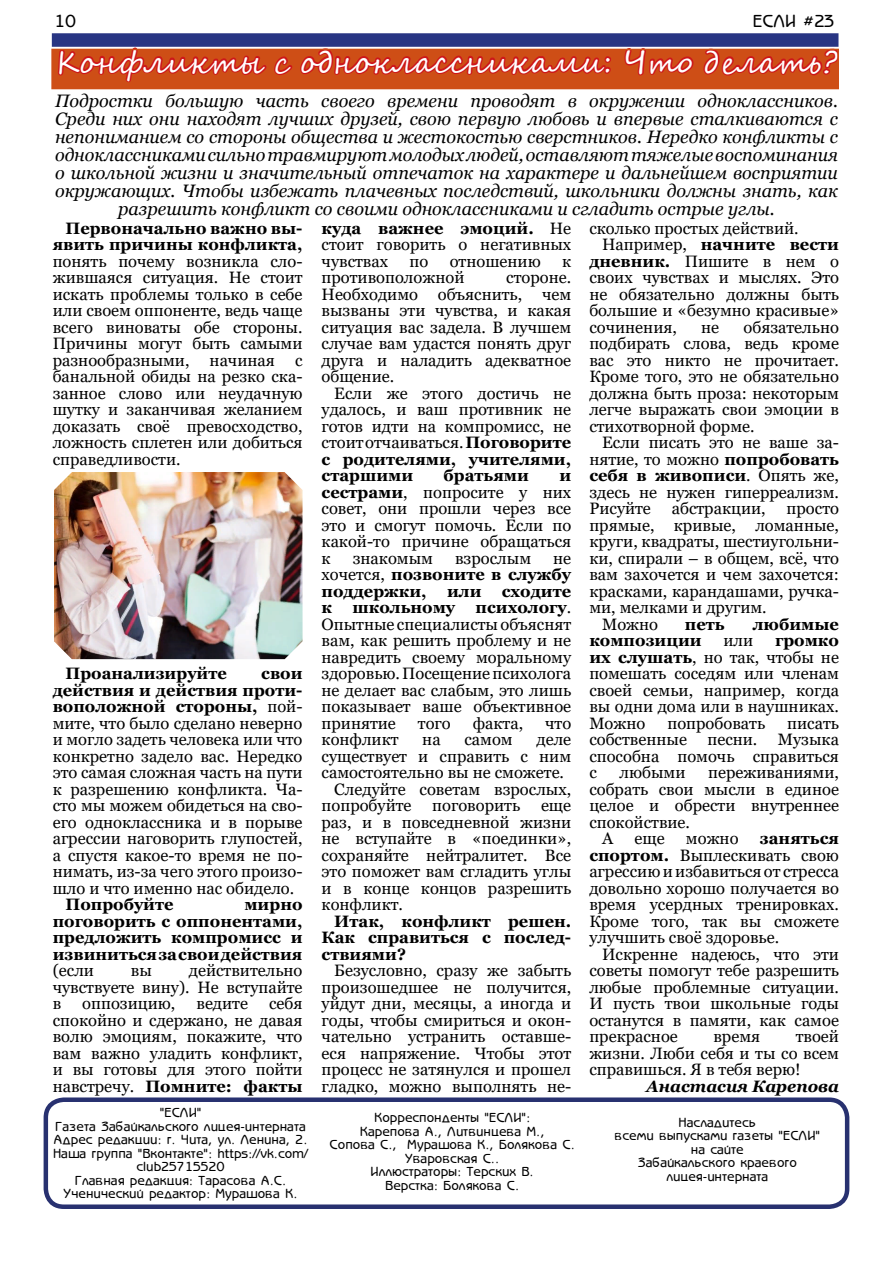
<style>
.page{position:relative;width:893px;height:1263px;background:#fff}
.page>*{position:absolute;margin:0;border:0;box-sizing:border-box;transform-origin:0 0}
.t1{font:30px "Segoe Script";color:#fff}
.t2{font:italic 18px/18px "Georgia";color:#000;text-align:center}
.t3{font:700 18px "Chessmaster X";color:#000}
.t4{font:16.5px/16.5px "Georgia";color:#000;text-align:justify}
.t5{font:700 16.5px/16.5px "Georgia";color:#000;text-align:justify}
.t6{font:italic 700 16.5px "Georgia";color:#000}
.t7{font:700 13.5px/13.5px "Chessmaster X";color:#000;text-align:center}
.s1{font-weight:700}
.s2{font-weight:400}
</style>
<div class="page">
<img style="left:54px;top:472px;width:249px;height:187px">
<div style="left:44px;top:1097px;width:805px;height:112px;border:4px solid #283170;border-radius:18px"></div>
<div style="left:52px;top:33px;width:786px;height:14px;background:#283583;border:4px solid #283583"></div>
<div style="left:52px;top:49px;width:786px;height:40px;background:#ce4e16"></div>
<svg style="left:56px;top:33px;width:557px;height:57px"></svg>
<svg style="left:623px;top:45px;width:72px;height:31px"></svg>
<svg style="left:702px;top:48px;width:137px;height:42px"></svg>
<p class="t3" style="left:54px;top:11px;width:23px">10</p>
<p class="t3" style="left:752px;top:11px;width:84px">ЕСЛИ #23</p>
<h1 class="t1" style="left:57px;top:38px;width:782px">Конфликты с одноклассниками: Что д елать?</h1>
<p class="t2" style="left:55px;top:92px;width:784px">Подростки большую часть своего времени проводят в окружении одноклассников.<br>Среди них они находят лучших друзей, свою первую любовь и впервые сталкиваются с непониманием со стороны общества и жестокостью сверстников. Нередко конфликты с одноклассниками сильно травмируют молодых людей, оставляют тяжелые воспоминания о школьной жизни и значительный отпечаток на характере и дальнейшем восприятии окружающих. Чтобы избежать плачевных последствий, школьники должны знать, как разрешить конфликт со своими одноклассниками и сгладить острые углы.</p>
<p class="t5" style="left:53px;top:220px;width:251px;text-align:right">Первоначально важно вы&shy;явить причины конфликта,</p>
<p class="t4" style="left:53px;top:253px;width:251px">понять почему возникла сло&shy;жившаяся ситуация. Не стоит искать проблемы только в себе или своем оппоненте, ведь чаще всего виноваты обе стороны.<br>Причины могут быть самыми разнообразными, начиная с банальной обиды на резко ска&shy;занное слово или неудачную шутку и заканчивая желанием доказать своё превосходство, ложность сплетен или добиться справедливости.</p>
<p class="t4" style="left:322px;top:220px;width:251px"><span class="s1">куда важнее эмоций.</span> Не стоит говорить о негативных чувствах</p>
<p class="t4" style="left:589px;top:220px;width:211px">сколько простых действий.</p>
<p class="t5" style="left:602px;top:236px;width:238px"><span class="s2">Например,</span> начните вести</p>
<p class="t4" style="left:589px;top:253px;width:251px"><span class="s1">дневник.</span> Пишите в нем о</p>
<p class="t4" style="left:589px;top:269px;width:251px">своих чувствах и мыслях. Это</p>
<p class="t4" style="left:589px;top:286px;width:251px">не обязательно должны быть</p>
<p class="t4" style="left:589px;top:302px;width:251px">большие и «безумно красивые»</p>
<p class="t4" style="left:589px;top:319px;width:89px">сочинения,</p>
<p class="t4" style="left:701px;top:319px;width:20px">не</p>
<p class="t4" style="left:409px;top:253px;width:20px">по</p>
<p class="t4" style="left:450px;top:253px;width:92px">отношению</p>
<p class="t4" style="left:562px;top:253px;width:11px">к</p>
<p class="t4" style="left:322px;top:269px;width:144px">противоположной</p>
<p class="t4" style="left:322px;top:269px;width:251px;text-indent:185px">стороне.<br>Необходимо объяснить, чем вызваны эти чувства, и какая ситуация вас задела. В лучшем случае вам удастся понять друг друга и наладить адекватное общение.</p>
<p class="t4" style="left:322px;top:385px;width:251px;text-indent:13px">Если же этого достичь не удалось, и ваш противник не готов идти на компромисс, не стоит отчаиваться. <span class="s1">Поговорите с родителями, учителями, старшими</span></p>
<p class="t4" style="left:589px;top:319px;width:251px;text-indent:154px">обязательно подбирать слова, ведь кроме вас это никто не прочитает.<br>Кроме того, это не обязательно должна быть проза: некоторым легче выражать свои эмоции в стихотворной форме.</p>
<p class="t4" style="left:589px;top:434px;width:251px;text-indent:13px">Если писать это не ваше за&shy;нятие, то можно <span class="s1">попробовать себя в живописи</span>. Опять же, здесь не нужен гиперреализм.<br>Рисуйте</p>
<p class="t5" style="left:444px;top:467px;width:87px">братьями</p>
<p class="t4" style="left:322px;top:467px;width:251px;text-indent:238px"><span class="s1">и сестрами</span>, попросите у них совет, они прошли через все это и смогут помочь. Если по какой-то причине обращаться к</p>
<p class="t4" style="left:672px;top:500px;width:95px">абстракции,</p>
<p class="t4" style="left:787px;top:500px;width:54px">просто</p>
<p class="t4" style="left:589px;top:517px;width:251px">прямые, кривые, ломанные,</p>
<p class="t4" style="left:589px;top:533px;width:251px">круги, квадраты, шестиугольни-</p>
<p class="t4" style="left:589px;top:550px;width:251px">ки, спирали – в общем, всё, что</p>
<p class="t4" style="left:589px;top:566px;width:251px">вам захочется и чем захочется:</p>
<p class="t4" style="left:589px;top:583px;width:251px">красками, карандашами, ручка-</p>
<p class="t4" style="left:589px;top:599px;width:179px">ми, мелками и другим.</p>
<p class="t4" style="left:602px;top:616px;width:58px">Можно</p>
<p class="t5" style="left:685px;top:616px;width:41px">петь</p>
<p class="t5" style="left:753px;top:616px;width:88px">любимые</p>
<p class="t5" style="left:589px;top:632px;width:114px">композиции</p>
<p class="t4" style="left:723px;top:632px;width:31px">или</p>
<p class="t4" style="left:322px;top:550px;width:251px;text-indent:232px">не хочется, <span class="s1">позвоните в службу поддержки, или сходите к школьному психологу</span>.<br>Опытные специалисты объяснят вам, как решить проблему и не навредить своему моральному здоровью. Посещение психолога не делает вас слабым, это лишь показывает ваше объективное принятие</p>
<p class="t4" style="left:353px;top:550px;width:82px">знакомым</p>
<p class="t4" style="left:455px;top:550px;width:78px">взрослым</p>
<p class="t4" style="left:589px;top:632px;width:251px;text-indent:186px"><span class="s1">громко их слушать</span>, но так, чтобы не помешать соседям или членам своей семьи, например, когда вы одни дома или в наушниках.<br>Можно</p>
<p class="t5" style="left:65px;top:665px;width:163px">Проанализируйте</p>
<p class="t4" style="left:53px;top:665px;width:251px;text-indent:208px"><span class="s1">свои действия и действия проти&shy;воположной стороны,</span> пой&shy;мите, что было сделано неверно и могло задеть человека или что конкретно задело вас. Нередко это самая сложная часть на пути к разрешению конфликта. Ча&shy;сто мы можем обидеться на сво&shy;его одноклассника и в порыве агрессии наговорить глупостей, а спустя какое-то время не по&shy;нимать, из-за чего этого произо&shy;шло и что именно нас обидело.</p>
<p class="t5" style="left:65px;top:896px;width:110px">Попробуйте</p>
<p class="t4" style="left:667px;top:715px;width:99px">попробовать</p>
<p class="t4" style="left:418px;top:715px;width:34px">того</p>
<p class="t4" style="left:473px;top:715px;width:52px">факта,</p>
<p class="t4" style="left:545px;top:715px;width:28px">что</p>
<p class="t4" style="left:589px;top:715px;width:251px;text-indent:198px">писать собственные песни. Музыка способна помочь справиться с</p>
<p class="t4" style="left:322px;top:731px;width:79px">конфликт</p>
<p class="t4" style="left:422px;top:731px;width:20px">на</p>
<p class="t4" style="left:464px;top:731px;width:50px">самом</p>
<p class="t4" style="left:536px;top:731px;width:36px">деле</p>
<p class="t4" style="left:322px;top:748px;width:251px">существует и справить с ним</p>
<p class="t4" style="left:322px;top:764px;width:244px">самостоятельно вы не сможете.</p>
<p class="t4" style="left:334px;top:781px;width:238px">Следуйте советам взрослых,</p>
<p class="t4" style="left:322px;top:797px;width:91px">попробуйте</p>
<p class="t4" style="left:432px;top:797px;width:89px">поговорить</p>
<p class="t4" style="left:619px;top:764px;width:67px">любыми</p>
<p class="t4" style="left:708px;top:764px;width:132px">переживаниями,</p>
<p class="t4" style="left:589px;top:781px;width:251px">собрать свои мысли в единое</p>
<p class="t4" style="left:589px;top:797px;width:251px">целое и обрести внутреннее</p>
<p class="t4" style="left:589px;top:814px;width:102px">спокойствие.</p>
<p class="t4" style="left:602px;top:830px;width:13px">А</p>
<p class="t4" style="left:634px;top:830px;width:32px">еще</p>
<p class="t4" style="left:686px;top:830px;width:54px">можно</p>
<p class="t4" style="left:322px;top:797px;width:251px;text-indent:219px">еще раз, и в повседневной жизни не вступайте в «поединки», сохраняйте нейтралитет. Все это поможет вам сгладить углы и в конце концов разрешить конфликт.</p>
<p class="t5" style="left:322px;top:913px;width:251px;text-indent:13px">Итак, конфликт решен.<br>Как справиться с послед&shy;ствиями?</p>
<p class="t4" style="left:322px;top:962px;width:251px;text-indent:13px">Безусловно, сразу же забыть произошедшее не получится, уйдут дни, месяцы, а иногда и годы, чтобы смириться и окон&shy;чательно устранить оставше&shy;еся напряжение. Чтобы этот процесс не затянулся и прошел гладко, можно выполнять не-</p>
<p class="t4" style="left:589px;top:830px;width:251px;text-indent:171px"><span class="s1">заняться спортом.</span> Выплескивать свою агрессию и избавиться от стресса довольно хорошо получается во время усердных тренировках.<br>Кроме того, так вы сможете улучшить своё здоровье.</p>
<p class="t4" style="left:589px;top:946px;width:251px;text-indent:13px">Искренне надеюсь, что эти советы помогут тебе разрешить любые проблемные ситуации.<br>И пусть твои школьные годы останутся в памяти, как самое прекрасное</p>
<p class="t5" style="left:53px;top:896px;width:251px;text-indent:192px">мирно поговорить с оппонентами, предложить компромисс и извиниться за свои действия</p>
<p class="t4" style="left:53px;top:962px;width:43px">(если</p>
<p class="t4" style="left:131px;top:962px;width:23px">вы</p>
<p class="t4" style="left:53px;top:962px;width:251px;text-indent:136px">действительно чувствуете вину). Не вступайте в</p>
<p class="t4" style="left:53px;top:995px;width:251px;text-indent:216px">себя спокойно и сдержано, не давая волю эмоциям, покажите, что вам важно уладить конфликт, и вы готовы для этого пойти навстречу. <span class="s1">Помните: факты</span></p>
<p class="t4" style="left:82px;top:995px;width:95px">оппозицию,</p>
<p class="t4" style="left:196px;top:995px;width:53px">ведите</p>
<p class="t4" style="left:589px;top:1028px;width:251px;text-indent:206px">твоей жизни. Люби себя и ты со всем справишься. Я в тебя верю!</p>
<p class="t6" style="left:646px;top:1075px;width:194px">Анастасия Карепова</p>
<p class="t4" style="left:713px;top:1028px;width:48px">время</p>
<p class="t7" style="left:53px;top:1106px;width:256px">"ЕСЛИ"<br>Газета Забайкальского лицея-интерната<br>Адрес редакции: г. Чита, ул. Ленина, 2.<br>Наша группа "Вконтакте": https://vk.com/ club25715520<br>Главная редакция: Тарасова А.С.<br>Ученический редактор: Мурашова К.</p>
<p class="t7" style="left:330px;top:1111px;width:247px">Корреспонденты "ЕСЛИ":<br>Карепова А., Литвинцева М.,<br>Сопова С., Мурашова К., Болякова С.<br>Уваровская С..<br>Иллюстраторы: Терских В.<br>Верстка: Болякова С.</p>
<p class="t7" style="left:615px;top:1115px;width:207px">Насладитесь<br>всеми выпусками газеты "ЕСЛИ" на сайте<br>Забайкальского краевого лицея-интерната</p>
</div>
